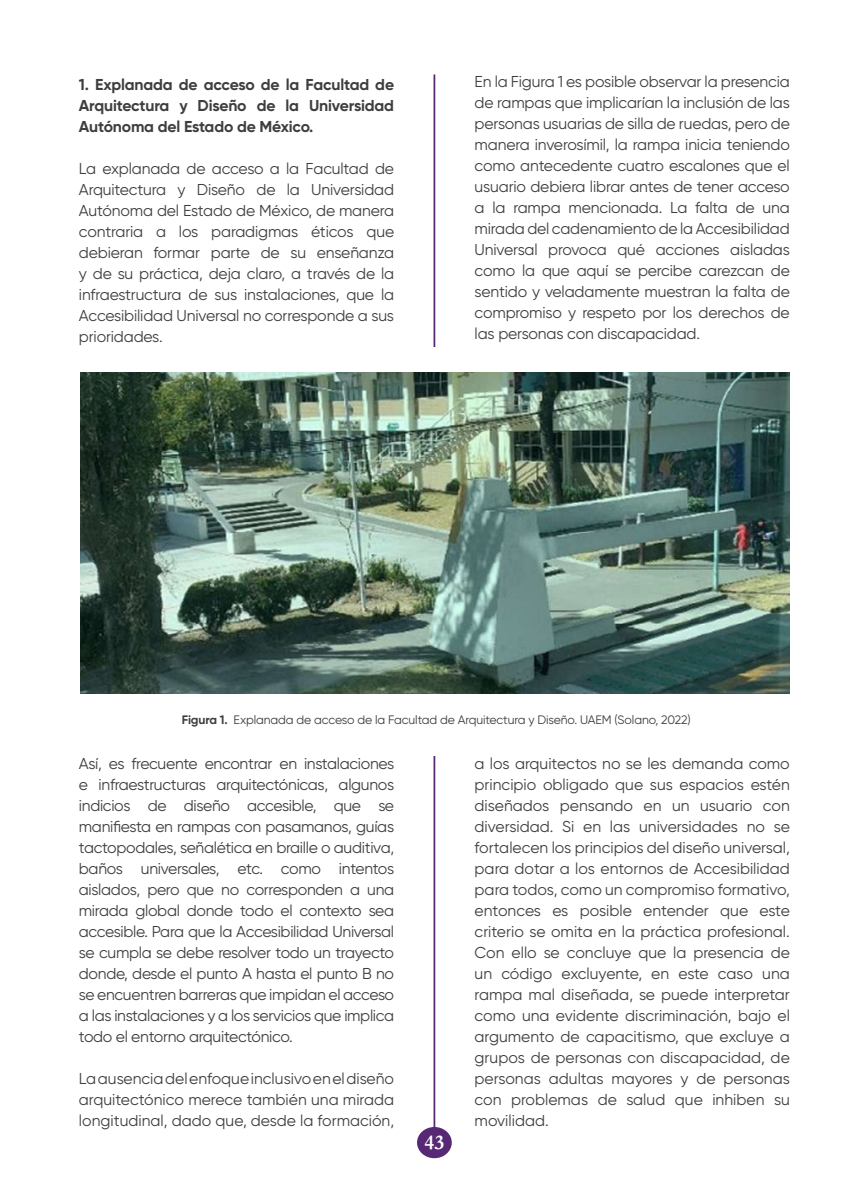
<style>
.page{position:relative;width:844px;height:1191px;background:#fff}
.page>*{position:absolute;margin:0;border:0;box-sizing:border-box;transform-origin:0 0}
.t1{font:700 21px "Garamond";color:#fff}
.t2{font:15.75px/21px "Gilroy";letter-spacing:-.01em;color:#3e3e3f;text-align:justify}
.t3{font:700 15.75px/21px "Gilroy";letter-spacing:-.01em;color:#3e3e3f;text-align:justify}
.t4{font:12.25px "Gilroy";letter-spacing:-.01em;color:#3e3e3f}
.s1{font-weight:700}
</style>
<div class="page">
<hr style="left:433px;top:74px;width:2px;height:1084px;background:#572975">
<div style="left:417px;top:1127px;width:34px;height:31px;background:#572975;border-radius:50%"></div>
<div style="left:404px;top:347px;width:54px;height:409px;background:#fff"></div>
<img style="left:80px;top:372px;width:709px;height:321px">
<p class="t3" style="left:79px;top:74px;width:316px">1. Explanada de acceso de la Facultad de Arquitectura y Diseño de la Universidad Autónoma del Estado de México.</p>
<p class="t2" style="left:79px;top:158px;width:317px">La explanada de acceso a la Facultad de Arquitectura y Diseño de la Universidad Autónoma del Estado de México, de manera contraria a los paradigmas éticos que debieran formar parte de su enseñanza y de su práctica, deja claro, a través de la infraestructura de sus instalaciones, que la Accesibilidad Universal no corresponde a sus prioridades.</p>
<p class="t2" style="left:474px;top:71px;width:317px">En la Figura 1 es posible observar la presencia de rampas que implicarían la inclusión de las personas usuarias de silla de ruedas, pero de manera inverosímil, la rampa inicia teniendo como antecedente cuatro escalones que el usuario debiera librar antes de tener acceso a la rampa mencionada. La falta de una mirada del cadenamiento de la Accesibilidad Universal provoca qué acciones aisladas como la que aquí se percibe carezcan de sentido y veladamente muestran la falta de compromiso y respeto por los derechos de las personas con discapacidad.</p>
<p class="t4" style="left:182px;top:712px;width:510px"><span class="s1">Figura 1.</span> Explanada de acceso de la Facultad de Arquitectura y Diseño. UAEM (Solano, 2022)</p>
<p class="t2" style="left:79px;top:752px;width:317px">Así, es frecuente encontrar en instalaciones e infraestructuras arquitectónicas, algunos indicios de diseño accesible, que se manifiesta en rampas con pasamanos, guías tactopodales, señalética en braille o auditiva, baños universales, etc. como intentos aislados, pero que no corresponden a una mirada global donde todo el contexto sea accesible. Para que la Accesibilidad Universal se cumpla se debe resolver todo un trayecto donde, desde el punto A hasta el punto B no se encuentren barreras que impidan el acceso a las instalaciones y a los servicios que implica todo el entorno arquitectónico.</p>
<p class="t2" style="left:79px;top:1067px;width:317px">La ausencia del enfoque inclusivo en el diseño arquitectónico merece también una mirada longitudinal, dado que, desde la formación,</p>
<p class="t2" style="left:474px;top:752px;width:317px">a los arquitectos no se les demanda como principio obligado que sus espacios estén diseñados pensando en un usuario con diversidad. Si en las universidades no se fortalecen los principios del diseño universal, para dotar a los entornos de Accesibilidad para todos, como un compromiso formativo, entonces es posible entender que este criterio se omita en la práctica profesional.<br>Con ello se concluye que la presencia de un código excluyente, en este caso una rampa mal diseñada, se puede interpretar como una evidente discriminación, bajo el argumento de capacitismo, que excluye a grupos de personas con discapacidad, de personas adultas mayores y de personas con problemas de salud que inhiben su movilidad.</p>
<h1 class="t1" style="left:424px;top:1127px;width:21px">43</h1>
</div>
